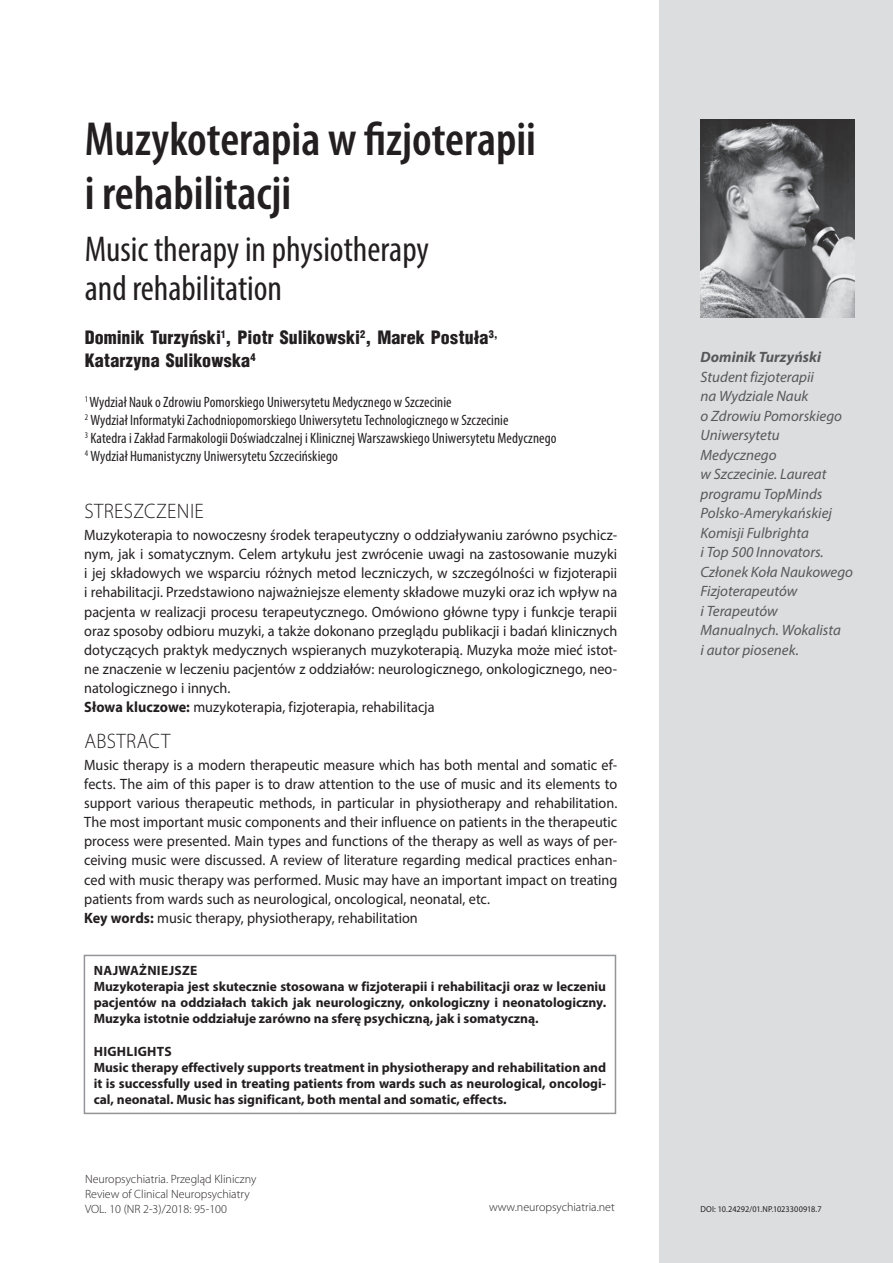
<style>
.page{position:relative;width:893px;height:1263px;background:#fff}
.page>*{position:absolute;margin:0;border:0;box-sizing:border-box;transform-origin:0 0}
.t1{font:600 condensed 48px/54px "Myriad Pro";color:#231f20}
.t2{font:condensed 36px/39px "Myriad Pro";color:#231f20}
.t3{font:300 21px "Myriad Pro";letter-spacing:.02em;color:#231f20;scale:.95 1}
.t4{font:900 18px/22.5px "Switzerland Cond";letter-spacing:.005em;color:#231f20}
.t5{font:15px/19.2px "Myriad Pro";color:#231f20;scale:.95 1}
.t6{font:condensed 15px/18px "Myriad Pro";letter-spacing:.005em;color:#231f20}
.t7{font:italic 15px/19.5px "Myriad Pro";color:#57585a}
.t8{font:italic 700 15px "Myriad Pro";color:#57585a}
.t9{font:700 13.5px/16.2px "Myriad Pro";color:#231f20}
.t10{font:300 12px/15px "Myriad Pro";color:#231f20}
.t11{font:8.7px "Myriad Pro";letter-spacing:-.005em;color:#231f20;scale:.95 1}
.s1{font-weight:700}
</style>
<div class="page">
<div style="left:659px;top:0;width:234px;height:1263px;background:#dcdddf"></div>
<div style="left:84px;top:955px;width:532px;height:159px;border:2px solid #939598"></div>
<img style="left:701px;top:119px;width:154px;height:199px">
<h1 class="t1" style="left:85px;top:111px;width:453px">Muzykoterapia w fizjoterapii i rehabilitacji</h1>
<h2 class="t2" style="left:85px;top:229px;width:346px">Music therapy in physiotherapy and rehabilitation</h2>
<p class="t4" style="left:85px;top:326px;width:414px">Dominik Turzyński<sup>1</sup>, Piotr Sulikowski<sup>2</sup>, Marek Postuła<sup>3,<br></sup>Katarzyna Sulikowska<sup>4</sup></p>
<p class="t6" style="left:85px;top:393px;width:473px"><sup>1</sup> Wydział Nauk o Zdrowiu Pomorskiego Uniwersytetu Medycznego w Szczecinie<br><sup>2</sup> Wydział Informatyki Zachodniopomorskiego Uniwersytetu Technologicznego w Szczecinie<br><sup>3</sup> Katedra i Zakład Farmakologii Doświadczalnej i Klinicznej Warszawskiego Uniwersytetu Medycznego <sup>4</sup> Wydział Humanistyczny Uniwersytetu Szczecińskiego</p>
<h3 class="t3" style="left:84px;top:498px;width:127px">Streszczenie</h3>
<p class="t5" style="left:84px;top:525px;width:563px">Muzykoterapia to nowoczesny środek terapeutyczny o oddziaływaniu zarówno psychicz&shy;nym, jak i somatycznym. Celem artykułu jest zwrócenie uwagi na zastosowanie muzyki i jej składowych we wsparciu różnych metod leczniczych, w szczególności w fizjoterapii i rehabilitacji. Przedstawiono najważniejsze elementy składowe muzyki oraz ich wpływ na pacjenta w realizacji procesu terapeutycznego. Omówiono główne typy i funkcje terapii oraz sposoby odbioru muzyki, a także dokonano przeglądu publikacji i badań klinicznych dotyczących praktyk medycznych wspieranych muzykoterapią. Muzyka może mieć istot&shy;ne znaczenie w leczeniu pacjentów z oddziałów: neurologicznego, onkologicznego, neo&shy;natologicznego i innych.<br><span class="s1">Słowa kluczowe:</span> muzykoterapia, fizjoterapia, rehabilitacja</p>
<h3 class="t3" style="left:84px;top:728px;width:92px">Abstract</h3>
<p class="t5" style="left:84px;top:755px;width:563px">Music therapy is a modern therapeutic measure which has both mental and somatic ef&shy;fects. The aim of this paper is to draw attention to the use of music and its elements to support various therapeutic methods, in particular in physiotherapy and rehabilitation.<br>The most important music components and their influence on patients in the therapeutic process were presented. Main types and functions of the therapy as well as ways of per&shy;ceiving music were discussed. A review of literature regarding medical practices enhan&shy;ced with music therapy was performed. Music may have an important impact on treating patients from wards such as neurological, oncological, neonatal, etc.<br><span class="s1">Key words:</span> music therapy, physiotherapy, rehabilitation</p>
<p class="t9" style="left:94px;top:961px;width:514px">Najważniejsze<br>Muzykoterapia jest skutecznie stosowana w fizjoterapii i rehabilitacji oraz w leczeniu pacjentów na oddziałach takich jak neurologiczny, onkologiczny i neonatologiczny.<br>Muzyka istotnie oddziałuje zarówno na sferę psychiczną, jak i somatyczną.</p>
<p class="t9" style="left:94px;top:1042px;width:514px">Highlights<br>Music therapy effectively supports treatment in physiotherapy and rehabilitation and it is successfully used in treating patients from wards such as neurological, oncologi&shy;cal, neonatal. Music has significant, both mental and somatic, effects.</p>
<p class="t10" style="left:85px;top:1171px;width:173px">Neuropsychiatria. Przegląd Kliniczny<br>Review of Clinical Neuropsychiatry<br>VOL. 10 (NR 2-3)/2018: 95-100</p>
<p class="t10" style="left:489px;top:1199px;width:127px">www.neuropsychiatria.net</p>
<p class="t8" style="left:701px;top:347px;width:122px">Dominik Turzyński</p>
<p class="t7" style="left:701px;top:367px;width:154px">Student fizjoterapii<br>na Wydziale Nauk<br>o Zdrowiu Pomorskiego<br>Uniwersytetu<br>Medycznego<br>w Szczecinie. Laureat programu TopMinds<br>Polsko-Amerykańskiej<br>Komisji Fulbrighta<br>i Top 500 Innovators.<br>Członek Koła Naukowego<br>Fizjoterapeutów<br>i Terapeutów<br>Manualnych. Wokalista<br>i autor piosenek.</p>
<p class="t11" style="left:701px;top:1203px;width:129px">DOI: 10.24292/01.NP.1023300918.7</p>
</div>
